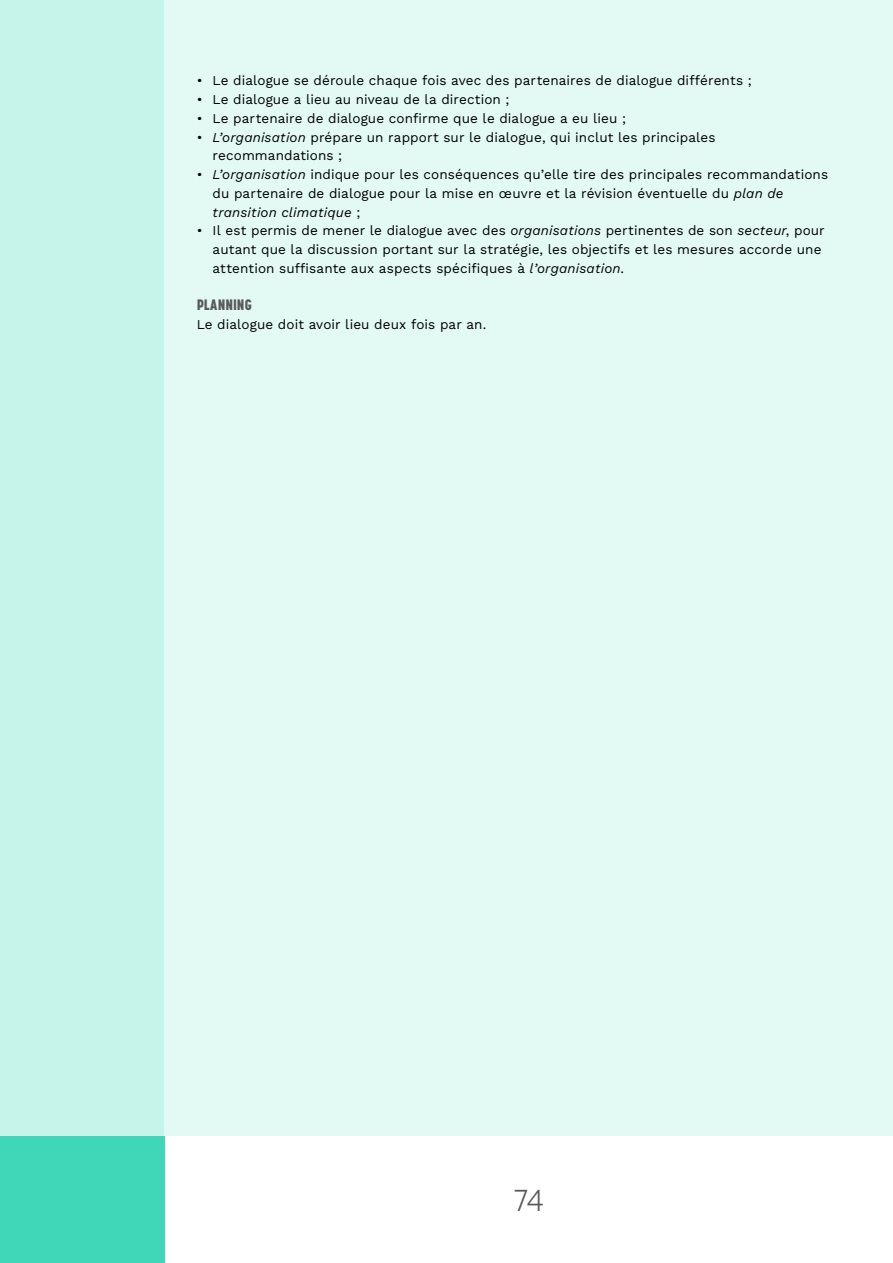
<style>
.page{position:relative;width:893px;height:1263px;background:#fff}
.page>*{position:absolute;margin:0;border:0;box-sizing:border-box;transform-origin:0 0}
.t1{font:300 30px "Korolev";color:#58595b}
.t2{font:800 15px "Korolev Condensed";letter-spacing:.005em;color:#58595b}
.t3{font:13.5px/18.8px "Work Sans";letter-spacing:.01em;color:#000}
.s1{font-style:italic}
</style>
<div class="page">
<div style="left:0;top:1135px;width:165px;height:128px;background:#40d6b8"></div>
<div style="left:0;top:0;width:165px;height:1135px;background:#c6f3ea"></div>
<div style="left:165px;top:0;width:728px;height:1135px;background:#e2f9f4"></div>
<p class="t3" style="left:197px;top:71px;width:557px">• Le dialogue se déroule chaque fois avec des partenaires de dialogue différents ;</p>
<p class="t3" style="left:197px;top:90px;width:314px">• Le dialogue a lieu au niveau de la direction ;</p>
<p class="t3" style="left:197px;top:108px;width:431px">• Le partenaire de dialogue confirme que le dialogue a eu lieu ;</p>
<p class="t3" style="left:213px;top:127px;width:505px;text-indent:-16px">• <span class="s1">L’organisation</span> prépare un rapport sur le dialogue, qui inclut les principales recommandations ;</p>
<p class="t3" style="left:213px;top:165px;width:617px;text-indent:-16px">• <span class="s1">L’organisation</span> indique pour les conséquences qu’elle tire des principales recommandations du partenaire de dialogue pour la mise en œuvre et la révision éventuelle du <span class="s1">plan de transition climatique</span> ;</p>
<p class="t3" style="left:213px;top:221px;width:614px;text-indent:-16px">• Il est permis de mener le dialogue avec des <span class="s1">organisations</span> pertinentes de son <span class="s1">secteur</span>, pour autant que la discussion portant sur la stratégie, les objectifs et les mesures accorde une attention suffisante aux aspects spécifiques à <span class="s1">l’organisation</span>.</p>
<p class="t2" style="left:197px;top:296px;width:57px">PLANNING</p>
<p class="t3" style="left:197px;top:315px;width:291px">Le dialogue doit avoir lieu deux fois par an.</p>
<h1 class="t1" style="left:514px;top:1181px;width:32px">74</h1>
</div>
